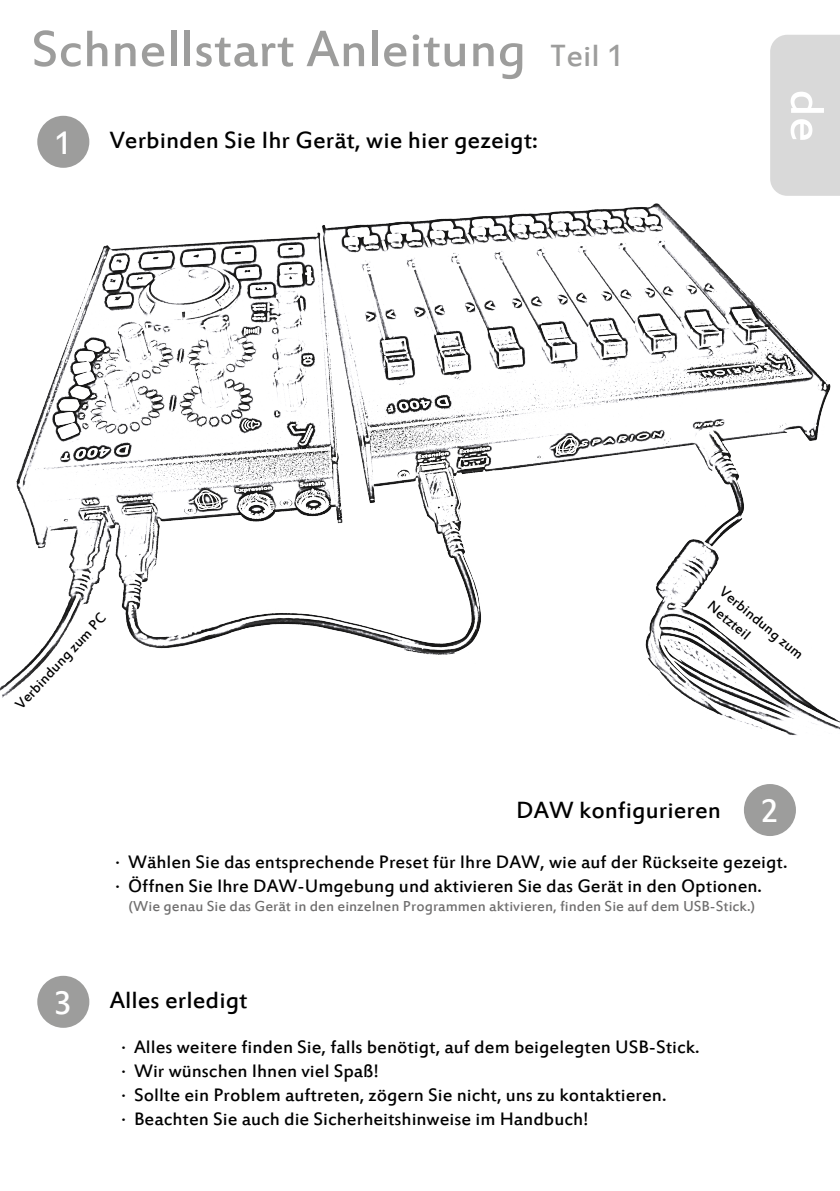
<style>
.page{position:relative;width:840px;height:1191px;background:#fff}
.page>*{position:absolute;margin:0;border:0;box-sizing:border-box;transform-origin:0 0}
.t1{font:56px "Estrangelo Edessa";color:#9d9d9c}
.t2{font:52px "Estrangelo Edessa";color:#fff}
.t3{font:36px "Estrangelo Edessa";color:#fff}
.t4{font:26px "Estrangelo Edessa";color:#000}
.t5{font:20px/24px "Estrangelo Edessa";color:#000}
.t6{font:16px "Estrangelo Edessa";color:#706f6f}
.t7{font:15.8px/19px "Estrangelo Edessa";color:#000}
.s1{font-size:34px}
</style>
<div class="page">
<img style="left:0;top:203px;width:839px;height:532px">
<div style="left:37px;top:116px;width:52px;height:52px;background:#9d9d9c;border-radius:50%"></div>
<div style="left:743px;top:784px;width:52px;height:52px;background:#9d9d9c;border-radius:50%"></div>
<div style="left:37px;top:975px;width:52px;height:52px;background:#9d9d9c;border-radius:50%"></div>
<div style="left:770px;top:35px;width:69px;height:161px;background:#d9d9d9"></div>
<h1 class="t1" style="left:31px;top:21px;width:594px">Schnellstart Anleitung <span class="s1">Teil 1</span></h1>
<h3 class="t3" style="left:54px;top:125px;width:20px">1</h3>
<h3 class="t4" style="left:110px;top:127px;width:429px">Verbinden Sie Ihr Gerät, wie hier gezeigt:</h3>
<h2 class="t2" style="left:832px;top:89px;width:55px;rotate:90deg">de</h2>
<p class="t7" style="left:12px;top:701px;width:127px;rotate:-47deg">Verbindung zum PC</p>
<p class="t7" style="left:726px;top:582px;width:106px;rotate:40deg">Verbindung zum<br>Netzteil</p>
<h3 class="t3" style="left:54px;top:984px;width:20px">3</h3>
<h3 class="t3" style="left:760px;top:793px;width:20px">2</h3>
<h3 class="t4" style="left:516px;top:797px;width:206px">DAW konfigurieren</h3>
<p class="t5" style="left:115px;top:850px;width:673px">· Wählen Sie das entsprechende Preset für Ihre DAW, wie auf der Rückseite gezeigt. · Öffnen Sie Ihre DAW-Umgebung und aktivieren Sie das Gerät in den Optionen.</p>
<p class="t6" style="left:128px;top:898px;width:627px">(Wie genau Sie das Gerät in den einzelnen Programmen aktivieren, finden Sie auf dem USB-Stick.)</p>
<h3 class="t4" style="left:110px;top:987px;width:139px">Alles erledigt</h3>
<p class="t5" style="left:121px;top:1035px;width:579px">· Alles weitere finden Sie, falls benötigt, auf dem beigelegten USB-Stick. · Wir wünschen Ihnen viel Spaß!<br>· Sollte ein Problem auftreten, zögern Sie nicht, uns zu kontaktieren.<br>· Beachten Sie auch die Sicherheitshinweise im Handbuch!</p>
</div>
